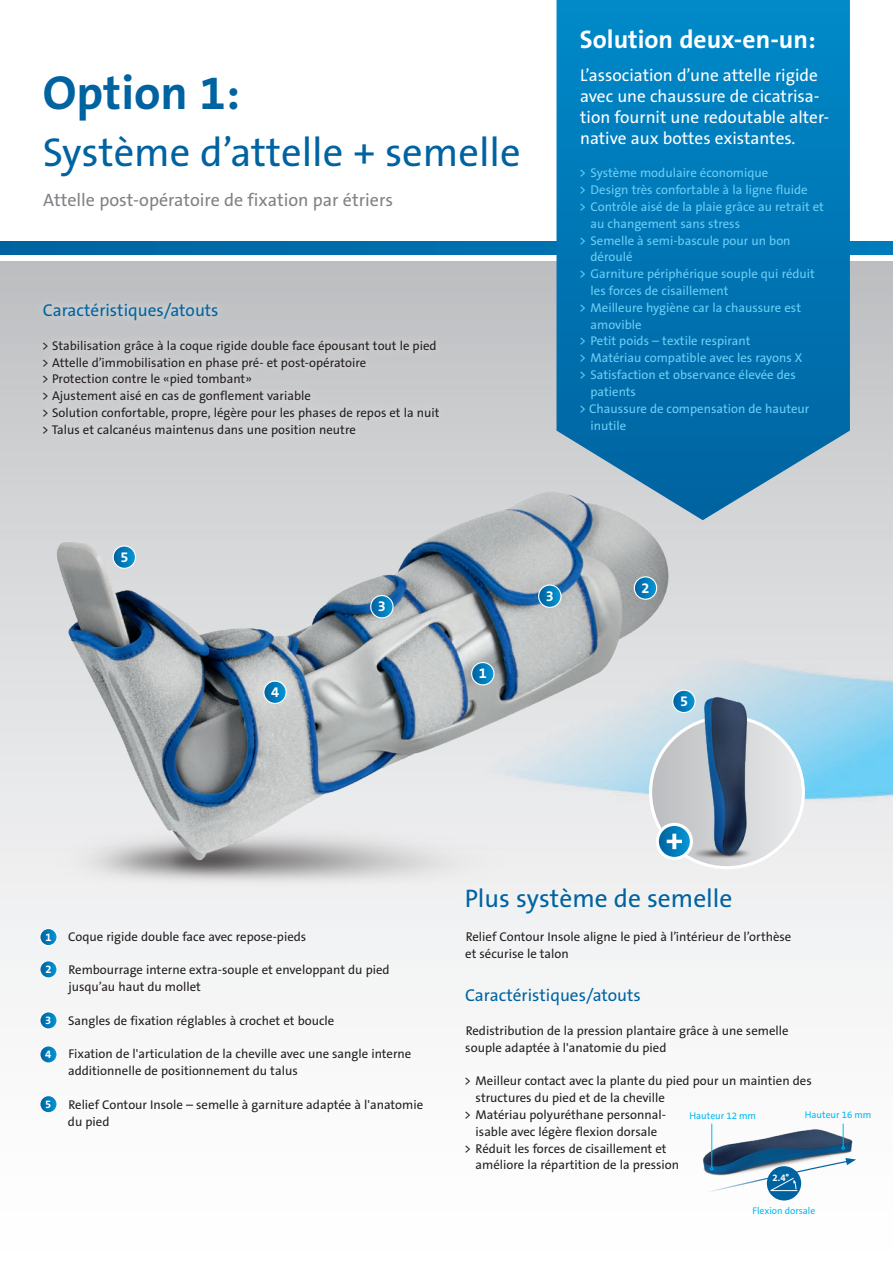
<style>
.page{position:relative;width:893px;height:1263px;background:#fff}
.page>*{position:absolute;margin:0;border:0;box-sizing:border-box;transform-origin:0 0}
.t1{font:700 48px "The Sans B Plus W7";color:#0063a1}
.t2{font:40.5px "The Sans B Plus W5 Plain";color:#0063a1}
.t3{font:25.5px "The Sans B Plus W5 Plain";color:#0063a1}
.t4{font:700 25.5px "The Sans B Plus W7";color:#fff}
.t5{font:18px "The Sans B Plus W5 Plain";color:#808285}
.t6{font:17.25px/21px "The Sans B Plus W5 Plain";color:#fff}
.t7{font:17.25px "The Sans B Plus W5 Plain";color:#0063a1}
.t8{font:700 14.7px "The Sans B Plus W7";color:#fff}
.t9{font:12.75px/16.8px "The Sans B Plus W5 Plain";color:#231f20}
.t10{font:12.75px "The Sans B Plus W5 Plain";color:#6bcff6}
.t11{font:700 11.25px "The Sans B Plus W7";color:#fff}
.t12{font:9.75px "The Sans B Plus W5 Plain";color:#00baf1}
.t13{font:700 9.75px "The Sans B Plus W7";color:#fff}
</style>
<div class="page">
<img style="left:0;top:262px;width:893px;height:939px">
<svg style="left:0;top:241px;width:893px;height:13px;background:#006ba9"></svg>
<div style="left:35px;top:295px;width:412px;height:150px;background:#cacacc"></div>
<div style="left:59px;top:923px;width:372px;height:214px;background:#f7f7f8"></div>
<svg style="left:40px;top:928px;width:17px;height:18px"></svg>
<div style="left:39px;top:928px;width:19px;height:18px;border:1px solid #fff;border-radius:50%"></div>
<svg style="left:40px;top:961px;width:17px;height:17px"></svg>
<div style="left:39px;top:960px;width:19px;height:18px;border:1px solid #fff;border-radius:50%"></div>
<svg style="left:40px;top:1012px;width:17px;height:17px"></svg>
<div style="left:39px;top:1011px;width:19px;height:18px;border:1px solid #fff;border-radius:50%"></div>
<svg style="left:40px;top:1046px;width:17px;height:17px"></svg>
<div style="left:39px;top:1045px;width:19px;height:18px;border:1px solid #fff;border-radius:50%"></div>
<svg style="left:40px;top:1095px;width:17px;height:18px"></svg>
<div style="left:39px;top:1095px;width:19px;height:18px;border:1px solid #fff;border-radius:50%"></div>
<svg style="left:556px;top:0;width:294px;height:520px;background:#0c7cb7"></svg>
<img style="left:699px;top:688px;width:69px;height:182px">
<svg style="left:699px;top:717px;width:104px;height:151px;background:#a1aebc"></svg>
<div style="left:457px;top:879px;width:363px;height:302px;background:#f6f6f7"></div>
<img style="left:32px;top:463px;width:667px;height:435px">
<svg style="left:113px;top:546px;width:22px;height:22px"></svg>
<div style="left:113px;top:545px;width:23px;height:24px;border:1px solid #fff;border-radius:50%"></div>
<svg style="left:673px;top:690px;width:22px;height:22px"></svg>
<div style="left:672px;top:690px;width:24px;height:23px;border:1px solid #fff;border-radius:50%"></div>
<svg style="left:264px;top:681px;width:22px;height:22px"></svg>
<div style="left:263px;top:680px;width:24px;height:24px;border:1px solid #fff;border-radius:50%"></div>
<svg style="left:371px;top:595px;width:22px;height:23px"></svg>
<div style="left:370px;top:595px;width:24px;height:23px;border:1px solid #fff;border-radius:50%"></div>
<svg style="left:539px;top:585px;width:22px;height:22px"></svg>
<div style="left:538px;top:584px;width:23px;height:24px;border:1px solid #fff;border-radius:50%"></div>
<svg style="left:472px;top:662px;width:22px;height:23px"></svg>
<div style="left:471px;top:662px;width:24px;height:23px;border:1px solid #fff;border-radius:50%"></div>
<svg style="left:634px;top:577px;width:23px;height:22px"></svg>
<div style="left:634px;top:576px;width:23px;height:24px;border:1px solid #fff;border-radius:50%"></div>
<img style="left:690px;top:1125px;width:175px;height:60px">
<hr style="left:711px;top:1124px;width:1px;height:43px;background:#00baf1">
<svg style="left:842px;top:1124px;width:3px;height:25px"></svg>
<div style="left:767px;top:1166px;width:34px;height:34px;background:#0063a1;border-radius:50%"></div>
<svg style="left:701px;top:1158px;width:155px;height:36px"></svg>
<h1 class="t1" style="left:43px;top:62px;width:199px">Option 1:</h1>
<h2 class="t2" style="left:43px;top:126px;width:479px">Système d’attelle + semelle</h2>
<h3 class="t5" style="left:43px;top:188px;width:351px">Attelle post-opératoire de fixation par étriers</h3>
<h3 class="t7" style="left:43px;top:299px;width:177px">Caractéristiques/atouts</h3>
<p class="t9" style="left:42px;top:337px;width:399px">&gt; Stabilisation grâce à la coque rigide double face épousant tout le pied &gt; Attelle d’immobilisation en phase pré- et post-opératoire<br>&gt; Protection contre le «pied tombant»<br>&gt; Ajustement aisé en cas de gonflement variable<br>&gt; Solution confortable, propre, légère pour les phases de repos et la nuit &gt; Talus et calcanéus maintenus dans une position neutre</p>
<h3 class="t4" style="left:580px;top:23px;width:237px">Solution deux-en-un:</h3>
<h3 class="t6" style="left:580px;top:65px;width:251px">L’association d’une attelle rigide avec une chaussure de cicatrisa&shy;tion fournit une redoutable alter&shy;native aux bottes existantes.</h3>
<p class="t10" style="left:579px;top:165px;width:191px">&gt; Système modulaire économique</p>
<p class="t10" style="left:579px;top:182px;width:230px">&gt; Design très confortable à la ligne fluide</p>
<p class="t10" style="left:579px;top:198px;width:246px">&gt; Contrôle aisé de la plaie grâce au retrait et</p>
<p class="t10" style="left:590px;top:215px;width:151px">au changement sans stress</p>
<p class="t10" style="left:579px;top:232px;width:213px">&gt; Semelle à semi-bascule pour un bon</p>
<p class="t10" style="left:590px;top:249px;width:44px">déroulé</p>
<p class="t10" style="left:579px;top:266px;width:237px">&gt; Garniture périphérique souple qui réduit</p>
<p class="t10" style="left:590px;top:283px;width:139px">les forces de cisaillement</p>
<p class="t10" style="left:579px;top:299px;width:223px">&gt; Meilleure hygiène car la chaussure est</p>
<p class="t10" style="left:590px;top:316px;width:53px">amovible</p>
<p class="t10" style="left:579px;top:333px;width:173px">&gt; Petit poids – textile respirant</p>
<p class="t10" style="left:579px;top:350px;width:225px">&gt; Matériau compatible avec les rayons X</p>
<p class="t10" style="left:579px;top:367px;width:218px">&gt; Satisfaction et observance élevée des</p>
<p class="t10" style="left:590px;top:383px;width:47px">patients</p>
<p class="t10" style="left:579px;top:400px;width:232px">&gt; Chaussure de compensation de hauteur</p>
<p class="t10" style="left:590px;top:417px;width:37px">inutile</p>
<p class="t8" style="left:120px;top:547px;width:10px">5</p>
<p class="t8" style="left:271px;top:682px;width:10px">4</p>
<p class="t8" style="left:378px;top:597px;width:10px">3</p>
<p class="t8" style="left:479px;top:664px;width:10px">1</p>
<p class="t8" style="left:546px;top:586px;width:10px">3</p>
<p class="t8" style="left:642px;top:578px;width:10px">2</p>
<p class="t8" style="left:680px;top:691px;width:10px">5</p>
<p class="t11" style="left:45px;top:929px;width:8px">1</p>
<p class="t11" style="left:45px;top:962px;width:8px">2</p>
<p class="t11" style="left:45px;top:1013px;width:8px">3</p>
<p class="t11" style="left:45px;top:1047px;width:8px">4</p>
<p class="t11" style="left:45px;top:1097px;width:8px">5</p>
<p class="t9" style="left:68px;top:928px;width:240px">Coque rigide double face avec repose-pieds</p>
<p class="t9" style="left:68px;top:962px;width:323px">Rembourrage interne extra-souple et enveloppant du pied jusqu’au haut du mollet</p>
<p class="t9" style="left:68px;top:1012px;width:268px">Sangles de fixation réglables à crochet et boucle</p>
<p class="t9" style="left:68px;top:1046px;width:345px">Fixation de l'articulation de la cheville avec une sangle interne additionnelle de positionnement du talus</p>
<p class="t9" style="left:68px;top:1096px;width:357px">Relief Contour Insole – semelle à garniture adaptée à l'anatomie du pied</p>
<h3 class="t3" style="left:465px;top:882px;width:269px">Plus système de semelle</h3>
<p class="t9" style="left:465px;top:928px;width:328px">Relief Contour Insole aligne le pied à l’intérieur de l’orthèse et sécurise le talon</p>
<h3 class="t7" style="left:465px;top:984px;width:177px">Caractéristiques/atouts</h3>
<p class="t9" style="left:465px;top:1022px;width:325px">Redistribution de la pression plantaire grâce à une semelle souple adaptée à l'anatomie du pied</p>
<p class="t9" style="left:464px;top:1073px;width:349px">&gt; Meilleur contact avec la plante du pied pour un maintien des</p>
<p class="t9" style="left:476px;top:1089px;width:191px">structures du pied et de la cheville</p>
<p class="t9" style="left:464px;top:1106px;width:203px">&gt; Matériau polyuréthane personnal-</p>
<p class="t9" style="left:476px;top:1123px;width:183px">isable avec légère flexion dorsale</p>
<p class="t9" style="left:464px;top:1140px;width:204px">&gt; Réduit les forces de cisaillement et</p>
<p class="t9" style="left:476px;top:1157px;width:205px">améliore la répartition de la pression</p>
<p class="t12" style="left:805px;top:1108px;width:68px">Hauteur 16 mm</p>
<p class="t12" style="left:689px;top:1109px;width:68px">Hauteur 12 mm</p>
<p class="t13" style="left:772px;top:1171px;width:18px">2.4°</p>
<p class="t12" style="left:752px;top:1204px;width:64px">Flexion dorsale</p>
</div>
